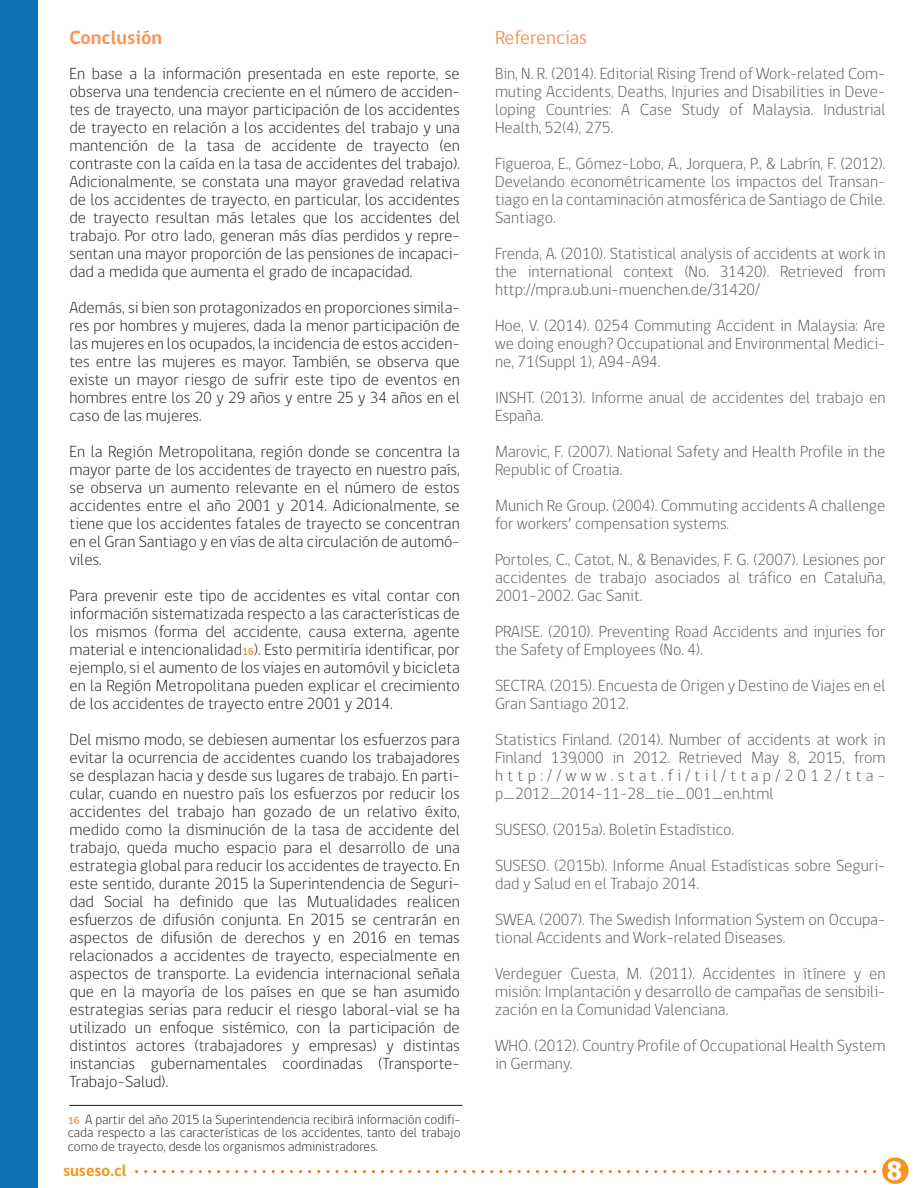
<style>
.page{position:relative;width:918px;height:1188px;background:#fff}
.page>*{position:absolute;margin:0;border:0;box-sizing:border-box;transform-origin:0 0}
.t1{font:800 27.3px "gob CL";color:#fff}
.t2{font:19.5px "gob CL";color:#f79659}
.t3{font:700 19.5px "gob CL";color:#f79659}
.t4{font:300 16.5px/18px "gob CL";color:#231f20;text-align:justify}
.t5{font:300 16.5px/18px "gob CL";color:#58595b}
.t6{font:700 16.5px "gob CL";color:#f7931d}
.t7{font:300 13.5px/13.5px "gob CL";color:#231f20;text-align:justify}
.s1{font-weight:700;font-size:10.5px;color:#f79659}
</style>
<div class="page">
<div style="left:0;top:0;width:37px;height:1188px;background:#0d70b5"></div>
<div style="left:882px;top:1157px;width:27px;height:27px;background:#f7931d;border-radius:50%"></div>
<hr style="left:69px;top:1105px;width:394px;height:1px;background:#231f20">
<svg style="left:137px;top:1170px;width:738px;height:3px"></svg>
<p class="t3" style="left:69px;top:24px;width:94px">Conclusión</p>
<p class="t4" style="left:69px;top:65px;width:392px">En base a la información presentada en este reporte, se observa una tendencia creciente en el número de acciden&shy;tes de trayecto, una mayor participación de los accidentes de trayecto en relación a los accidentes del trabajo y una mantención de la tasa de accidente de trayecto (en contraste con la caída en la tasa de accidentes del trabajo).<br>Adicionalmente, se constata una mayor gravedad relativa de los accidentes de trayecto, en particular, los accidentes de trayecto resultan más letales que los accidentes del trabajo. Por otro lado, generan más días perdidos y repre&shy;sentan una mayor proporción de las pensiones de incapaci&shy;dad a medida que aumenta el grado de incapacidad.</p>
<p class="t4" style="left:69px;top:299px;width:392px">Además, si bien son protagonizados en proporciones simila&shy;res por hombres y mujeres, dada la menor participación de las mujeres en los ocupados, la incidencia de estos acciden&shy;tes entre las mujeres es mayor. También, se observa que existe un mayor riesgo de sufrir este tipo de eventos en hombres entre los 20 y 29 años y entre 25 y 34 años en el caso de las mujeres.</p>
<p class="t4" style="left:69px;top:443px;width:392px">En la Región Metropolitana, región donde se concentra la mayor parte de los accidentes de trayecto en nuestro país, se observa un aumento relevante en el número de estos accidentes entre el año 2001 y 2014. Adicionalmente, se tiene que los accidentes fatales de trayecto se concentran en el Gran Santiago y en vías de alta circulación de automó&shy;viles.</p>
<p class="t4" style="left:69px;top:587px;width:392px">Para prevenir este tipo de accidentes es vital contar con información sistematizada respecto a las características de los mismos (forma del accidente, causa externa, agente material e intencionalidad<span class="s1">16</span>). Esto permitiría identificar, por ejemplo, si el aumento de los viajes en automóvil y bicicleta en la Región Metropolitana pueden explicar el crecimiento de los accidentes de trayecto entre 2001 y 2014.</p>
<p class="t4" style="left:69px;top:731px;width:392px">Del mismo modo, se debiesen aumentar los esfuerzos para evitar la ocurrencia de accidentes cuando los trabajadores se desplazan hacia y desde sus lugares de trabajo. En parti&shy;cular, cuando en nuestro país los esfuerzos por reducir los accidentes del trabajo han gozado de un relativo éxito, medido como la disminución de la tasa de accidente del trabajo, queda mucho espacio para el desarrollo de una estrategia global para reducir los accidentes de trayecto. En este sentido, durante 2015 la Superintendencia de Seguri&shy;dad Social ha definido que las Mutualidades realicen esfuerzos de difusión conjunta. En 2015 se centrarán en aspectos de difusión de derechos y en 2016 en temas relacionados a accidentes de trayecto, especialmente en aspectos de transporte. La evidencia internacional señala que en la mayoría de los países en que se han asumido estrategias serias para reducir el riesgo laboral-vial se ha utilizado un enfoque sistémico, con la participación de distintos actores (trabajadores y empresas) y distintas instancias gubernamentales coordinadas (Transporte-Trabajo-Salud).</p>
<p class="t7" style="left:68px;top:1113px;width:394px"><span class="s1">16</span> A partir del año 2015 la Superintendencia recibirá información codifi&shy;cada respecto a las características de los accidentes, tanto del trabajo como de trayecto, desde los organismos administradores.</p>
<p class="t6" style="left:63px;top:1159px;width:65px">suseso.cl</p>
<p class="t2" style="left:495px;top:24px;width:94px">Referencias</p>
<p class="t5" style="left:495px;top:65px;width:392px;text-align:justify">Bin, N. R. (2014). Editorial Rising Trend of Work-related Com&shy;muting Accidents, Deaths, Injuries and Disabilities in Deve&shy;loping Countries: A Case Study of Malaysia. Industrial Health, 52(4), 275.</p>
<p class="t5" style="left:495px;top:155px;width:392px;text-align:justify">Figueroa, E., Gómez-Lobo, A., Jorquera, P., &amp; Labrín, F. (2012).<br>Develando econométricamente los impactos del Transan&shy;tiago en la contaminación atmosférica de Santiago de Chile.<br>Santiago.</p>
<p class="t5" style="left:495px;top:245px;width:392px;text-align:justify">Frenda, A. (2010). Statistical analysis of accidents at work in the international context (No. 31420). Retrieved from http://mpra.ub.uni-muenchen.de/31420/</p>
<p class="t5" style="left:495px;top:317px;width:392px;text-align:justify">Hoe, V. (2014). 0254 Commuting Accident in Malaysia: Are we doing enough? Occupational and Environmental Medici&shy;ne, 71(Suppl 1), A94–A94.</p>
<p class="t5" style="left:495px;top:389px;width:392px">INSHT. (2013). Informe anual de accidentes del trabajo en<br>España.</p>
<p class="t5" style="left:495px;top:443px;width:392px">Marovic, F. (2007). National Safety and Health Profile in the<br>Republic of Croatia.</p>
<p class="t5" style="left:495px;top:497px;width:392px">Munich Re Group. (2004). Commuting accidents A challenge for workers’ compensation systems.</p>
<p class="t5" style="left:495px;top:551px;width:392px;text-align:justify">Portoles, C., Catot, N., &amp; Benavides, F. G. (2007). Lesiones por accidentes de trabajo asociados al tráfico en Cataluña, 2001-2002. Gac Sanit.</p>
<p class="t5" style="left:495px;top:623px;width:392px">PRAISE. (2010). Preventing Road Accidents and injuries for the Safety of Employees (No. 4).</p>
<p class="t5" style="left:495px;top:677px;width:392px">SECTRA. (2015). Encuesta de Origen y Destino de Viajes en el<br>Gran Santiago 2012.</p>
<p class="t5" style="left:495px;top:731px;width:392px;text-align:justify">Statistics Finland. (2014). Number of accidents at work in Finland 139,000 in 2012. Retrieved May 8, 2015, from http://www.stat.fi/til/ttap/2012/tta&shy;p_2012_2014-11-28_tie_001_en.html</p>
<p class="t5" style="left:495px;top:812px;width:392px;line-height:36px">SUSESO. (2015a). Boletín Estadístico.<br>SUSESO. (2015b). Informe Anual Estadísticas sobre Seguri-</p>
<p class="t5" style="left:495px;top:866px;width:392px;line-height:36px">dad y Salud en el Trabajo 2014.<br>SWEA. (2007). The Swedish Information System on Occupa-</p>
<p class="t5" style="left:495px;top:920px;width:392px;line-height:36px">tional Accidents and Work-related Diseases.<br>Verdeguer Cuesta, M. (2011). Accidentes in ítínere y en</p>
<p class="t5" style="left:495px;top:983px;width:392px">misión: Implantación y desarrollo de campañas de sensibili&shy;zación en la Comunidad Valenciana.</p>
<p class="t5" style="left:495px;top:1037px;width:392px">WHO. (2012). Country Profile of Occupational Health System in Germany.</p>
<h1 class="t1" style="left:887px;top:1152px;width:18px">8</h1>
</div>
